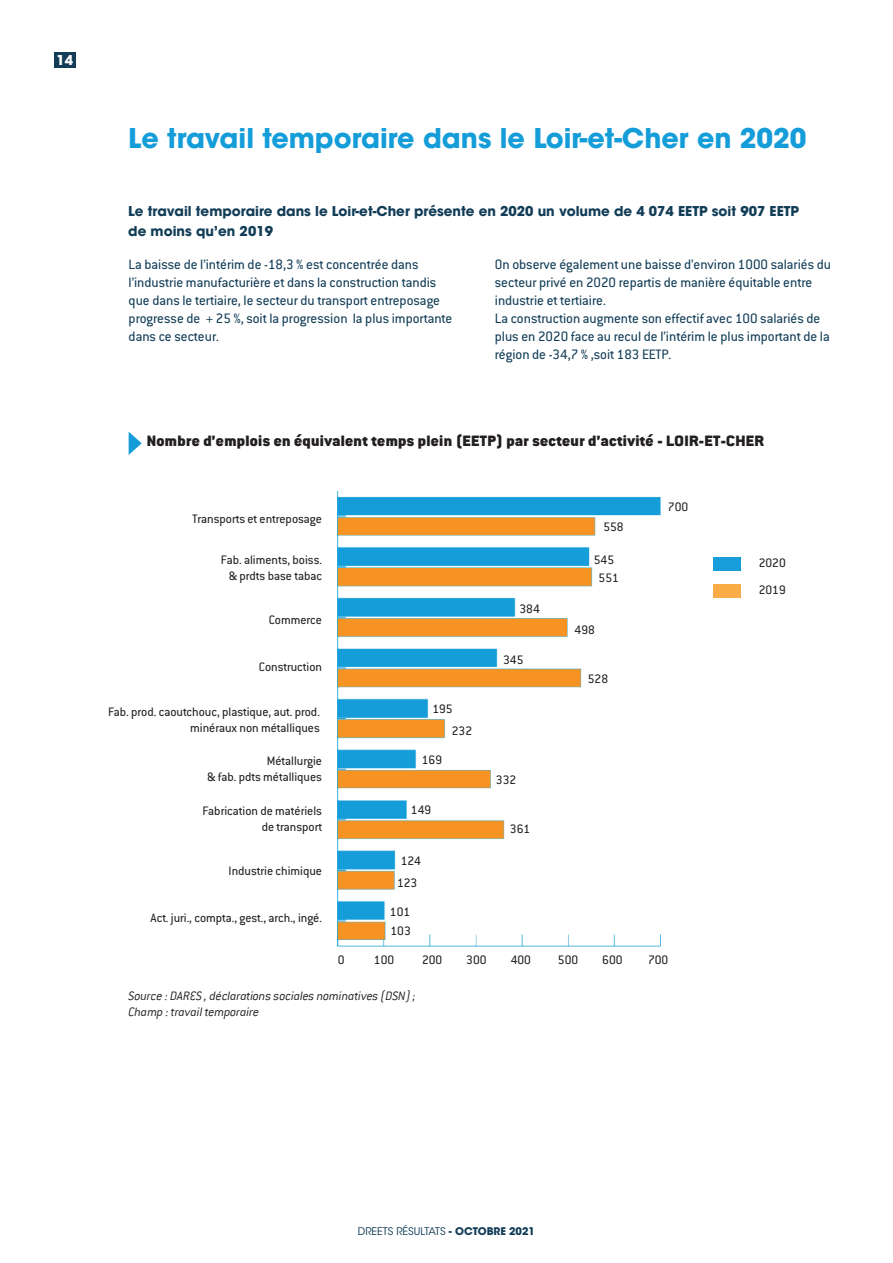
<style>
.page{position:relative;width:893px;height:1263px;background:#fff}
.page>*{position:absolute;margin:0;border:0;box-sizing:border-box;transform-origin:0 0}
.t1{font:700 27px "ITC Avant Garde Std";color:#149dd9}
.t2{font:900 16.5px "Conduit ITC";letter-spacing:.02em;color:#231f20}
.t3{font:15px/18px "Conduit ITC";color:#123d57}
.t4{font:13.5px/16.2px "Conduit ITC";color:#231f20}
.t5{font:700 13.5px/19.5px "Avant Garde LT";color:#123d57}
.t6{font:italic 300 13.5px/16.2px "Conduit ITC";letter-spacing:-.015em;color:#231f20}
.t7{font:700 13.5px "ITC Avant Garde Std";color:#fff}
.t8{font:10.5px "ITC Avant Garde Std";color:#123d57}
.s1{font-weight:700}
</style>
<div class="page">
<div style="left:54px;top:52px;width:22px;height:16px;background:#123d57"></div>
<div style="left:713px;top:557px;width:27px;height:14px;background:#179dd9"></div>
<div style="left:713px;top:584px;width:27px;height:14px;background:#faac46"></div>
<svg style="left:129px;top:432px;width:13px;height:23px"></svg>
<img style="left:337px;top:491px;width:324px;height:456px">
<p class="t7" style="left:57px;top:51px;width:18px">14</p>
<h1 class="t1" style="left:128px;top:121px;width:680px">Le travail temporaire dans le Loir-et-Cher en 2020</h1>
<p class="t5" style="left:128px;top:202px;width:672px">Le travail temporaire dans le Loir-et-Cher présente en 2020 un volume de 4 074 EETP soit 907 EETP de moins qu’en 2019</p>
<p class="t3" style="left:129px;top:255px;width:325px">La baisse de l’intérim de -18,3 % est concentrée dans l’industrie manufacturière et dans la construction tandis que dans le tertiaire, le secteur du transport entreposage progresse de + 25 %, soit la progression la plus importante dans ce secteur.</p>
<p class="t3" style="left:495px;top:255px;width:338px">On observe également une baisse d’environ 1000 salariés du secteur privé en 2020 repartis de manière équitable entre industrie et tertiaire.<br>La construction augmente son effectif avec 100 salariés de plus en 2020 face au recul de l’intérim le plus important de la région de -34,7 % ,soit 183 EETP.</p>
<p class="t2" style="left:147px;top:431px;width:619px">Nombre d’emplois en équivalent temps plein (EETP) par secteur d’activité - LOIR-ET-CHER</p>
<p class="t4" style="left:193px;top:510px;width:131px">Transports et entreposage</p>
<p class="t4" style="left:221px;top:551px;width:103px;text-align:center">Fab. aliments, boiss. &amp; prdts base tabac</p>
<p class="t4" style="left:269px;top:611px;width:55px">Commerce</p>
<p class="t4" style="left:259px;top:658px;width:65px">Construction</p>
<p class="t4" style="left:108px;top:703px;width:213px;text-align:right">Fab. prod. caoutchouc, plastique, aut. prod. minéraux non métalliques</p>
<p class="t4" style="left:207px;top:752px;width:116px;text-align:right">Métallurgie<br>&amp; fab. pdts métalliques</p>
<p class="t4" style="left:202px;top:802px;width:121px;text-align:right">Fabrication de matériels de transport</p>
<p class="t4" style="left:229px;top:862px;width:95px">Industrie chimique</p>
<p class="t4" style="left:151px;top:909px;width:173px">Act. juri., compta., gest., arch., ingé.</p>
<p class="t4" style="left:452px;top:697px;width:22px;line-height:21.9px;text-indent:-19px">195<br>232</p>
<p class="t4" style="left:422px;top:751px;width:22px">169</p>
<p class="t4" style="left:411px;top:802px;width:22px">149</p>
<p class="t4" style="left:397px;top:850px;width:25px;line-height:21.9px">124<br>123</p>
<p class="t4" style="left:390px;top:901px;width:22px;line-height:19.5px">101<br>103</p>
<p class="t4" style="left:519px;top:600px;width:22px">384</p>
<p class="t4" style="left:503px;top:651px;width:22px">345</p>
<p class="t4" style="left:496px;top:771px;width:22px">332</p>
<p class="t4" style="left:510px;top:820px;width:22px">361</p>
<p class="t4" style="left:603px;top:518px;width:22px">558</p>
<p class="t4" style="left:594px;top:551px;width:22px">545</p>
<p class="t4" style="left:599px;top:569px;width:22px">551</p>
<p class="t4" style="left:575px;top:622px;width:22px">498</p>
<p class="t4" style="left:588px;top:670px;width:22px">528</p>
<p class="t4" style="left:668px;top:499px;width:22px">700</p>
<p class="t4" style="left:338px;top:951px;width:8px">0</p>
<p class="t4" style="left:374px;top:951px;width:22px">100</p>
<p class="t4" style="left:422px;top:951px;width:22px">200</p>
<p class="t4" style="left:466px;top:951px;width:22px">300</p>
<p class="t4" style="left:511px;top:951px;width:22px">400</p>
<p class="t4" style="left:558px;top:951px;width:22px">500</p>
<p class="t4" style="left:602px;top:951px;width:22px">600</p>
<p class="t4" style="left:648px;top:951px;width:22px">700</p>
<p class="t6" style="left:129px;top:988px;width:289px">Source : DARES , déclarations sociales nominatives (DSN) ;<br>Champ : travail temporaire</p>
<p class="t4" style="left:759px;top:549px;width:29px;line-height:27px">2020<br>2019</p>
<p class="t8" style="left:358px;top:1225px;width:179px">DREETS RÉSULTATS <span class="s1">- OCTOBRE 2021</span></p>
</div>
